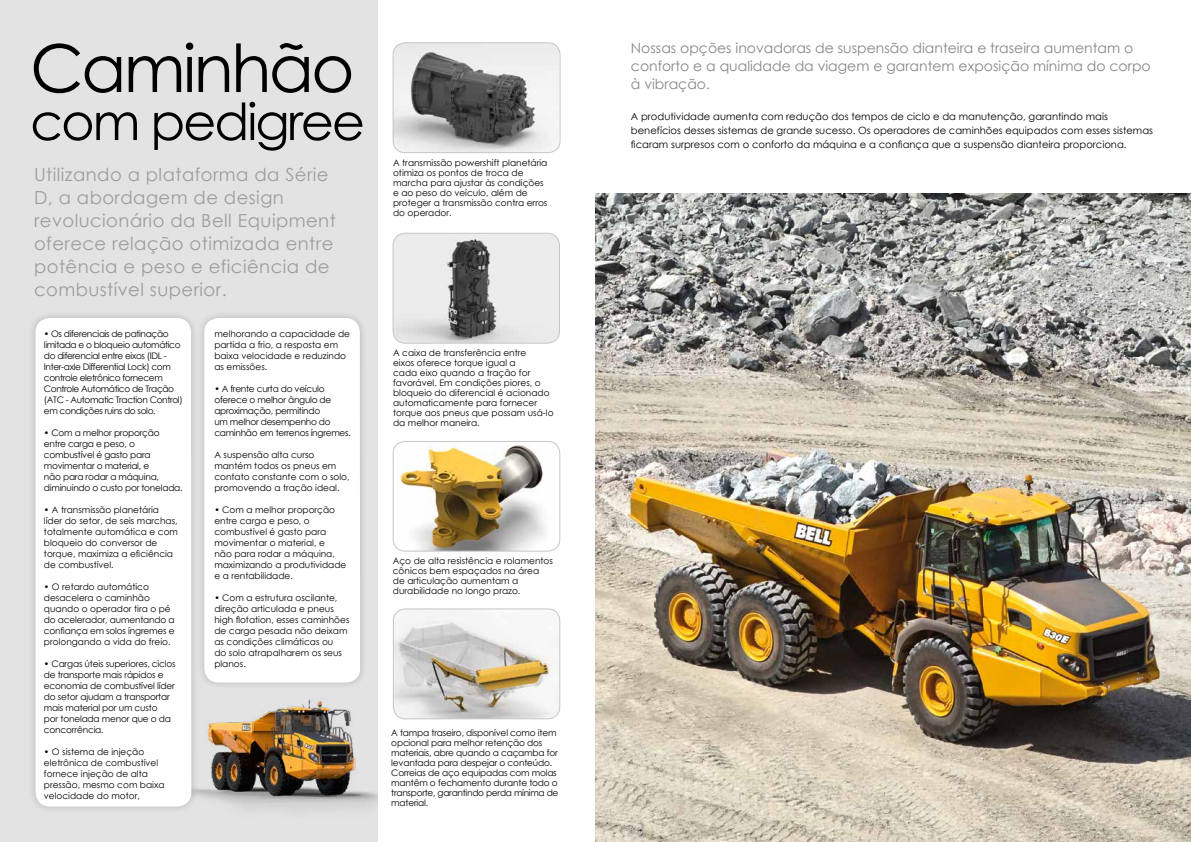
<style>
.page{position:relative;width:1191px;height:842px;background:#fff}
.page>*{position:absolute;margin:0;border:0;box-sizing:border-box;transform-origin:0 0}
.t1{font:66px "Century Gothic";letter-spacing:-.04em;color:#000}
.t2{font:51px "Century Gothic";letter-spacing:-.04em;color:#000}
.t3{font:18px/23px "Century Gothic";letter-spacing:.025em;color:#9d9d9c}
.t4{font:14px/18px "Century Gothic";color:#878787}
.t5{font:10px/14px "Century Gothic";color:#000}
.t6{font:700 9.4px "Gill Sans";color:#c6c6c6}
.t7{font:9px/11px "Century Gothic";color:#000}
.t8{font:9px/10px "Century Gothic";letter-spacing:-.02em;color:#000}
.t9{font:9px/11px "Century Gothic";letter-spacing:-.04em;color:#000}
.t10{font:9px/11px "Century Gothic";letter-spacing:-.025em;color:#000}
.t11{font:9px/11px "Century Gothic";letter-spacing:-.03em;color:#000}
</style>
<div class="page">
<div style="left:0;top:0;width:377px;height:842px;background:#e3e3e3"></div>
<img style="left:393px;top:43px;width:166px;height:110px">
<div style="left:393px;top:43px;width:167px;height:110px;border:1px solid #c6c6c6;border-radius:12px"></div>
<img style="left:595px;top:193px;width:596px;height:649px">
<div style="left:196px;top:310px;width:172px;height:380px;background:#dadada"></div>
<svg style="left:204px;top:318px;width:156px;height:347px;fill:#fff"></svg>
<img style="left:199px;top:665px;width:178px;height:145px">
<div style="left:28px;top:310px;width:171px;height:504px;background:#dbdbdb"></div>
<div style="left:36px;top:318px;width:155px;height:488px;background:#fff"></div>
<img style="left:393px;top:233px;width:166px;height:110px">
<div style="left:393px;top:233px;width:167px;height:110px;border:1px solid #c6c6c6;border-radius:12px"></div>
<img style="left:393px;top:441px;width:167px;height:110px">
<div style="left:393px;top:441px;width:167px;height:110px;border:1px solid #c6c6c6;border-radius:12px"></div>
<img style="left:393px;top:609px;width:167px;height:110px">
<div style="left:393px;top:609px;width:167px;height:110px;border:1px solid #c6c6c6;border-radius:12px"></div>
<h1 class="t1" style="left:30px;top:28px;width:326px">Caminhão</h1>
<h2 class="t2" style="left:30px;top:90px;width:336px">com pedigree</h2>
<h3 class="t3" style="left:34px;top:162px;width:303px">Utilizando a plataforma da Série<br>D, a abordagem de design revolucionário da Bell Equipment oferece relação otimizada entre potência e peso e eficiência de combustível superior.</h3>
<p class="t9" style="left:44px;top:328px;width:140px">• Os diferenciais de patinação limitada e o bloqueio automático do diferencial entre eixos (IDL -<br>Inter-axle Differential Lock) com controle eletrônico fornecem<br>Controle Automático de Tração (ATC - Automatic Traction Control) em condições ruins do solo.</p>
<p class="t10" style="left:44px;top:427px;width:140px">• Com a melhor proporção entre carga e peso, o combustível é gasto para movimentar o material, e<br>não para rodar a máquina, diminuindo o custo por tonelada.</p>
<p class="t7" style="left:44px;top:504px;width:136px">• A transmissão planetária líder do setor, de seis marchas, totalmente automática e com bloqueio do conversor de torque, maximiza a eficiência de combustível.</p>
<p class="t7" style="left:44px;top:581px;width:132px">• O retardo automático desacelera o caminhão quando o operador tira o pé do acelerador, aumentando a confiança em solos íngremes e prolongando a vida do freio.</p>
<p class="t8" style="left:44px;top:658px;width:133px;line-height:11px">• Cargas úteis superiores, ciclos de transporte mais rápidos e economia de combustível líder do setor ajudam a transportar mais material por um custo<br>por tonelada menor que o da concorrência.</p>
<p class="t7" style="left:44px;top:746px;width:122px">• O sistema de injeção eletrônica de combustível fornece injeção de alta pressão, mesmo com baixa velocidade do motor,</p>
<p class="t7" style="left:214px;top:328px;width:137px">melhorando a capacidade de partida a frio, a resposta em baixa velocidade e reduzindo as emissões.</p>
<p class="t11" style="left:214px;top:383px;width:138px">• A frente curta do veículo oferece o melhor ângulo de aproximação, permitindo<br>um melhor desempenho do caminhão em terrenos íngremes.</p>
<p class="t7" style="left:214px;top:449px;width:137px">A suspensão alta curso mantém todos os pneus em contato constante com o solo, promovendo a tração ideal.</p>
<p class="t7" style="left:214px;top:504px;width:133px">• Com a melhor proporção entre carga e peso, o combustível é gasto para movimentar o material, e<br>não para rodar a máquina, maximizando a produtividade e a rentabilidade.</p>
<p class="t7" style="left:214px;top:592px;width:137px">• Com a estrutura oscilante, direção articulada e pneus high flotation, esses caminhões de carga pesada não deixam as condições climáticas ou<br>do solo atrapalharem os seus planos.</p>
<p class="t7" style="left:393px;top:158px;width:156px;line-height:10px">A transmissão powershift planetária otimiza os pontos de troca de marcha para ajustar às condições e ao peso do veículo, além de proteger a transmissão contra erros do operador.</p>
<p class="t7" style="left:393px;top:348px;width:162px;line-height:10px">A caixa de transferência entre<br>eixos oferece torque igual a<br>cada eixo quando a tração for favorável. Em condições piores, o bloqueio do diferencial é acionado automaticamente para fornecer torque aos pneus que possam usá-lo da melhor maneira.</p>
<p class="t7" style="left:393px;top:556px;width:162px;line-height:10px">Aço de alta resistência e rolamentos cônicos bem espaçados na área de articulação aumentam a durabilidade no longo prazo.</p>
<p class="t8" style="left:391px;top:728px;width:169px">A tampa traseiro, disponível como item opcional para melhor retenção dos materiais, abre quando a caçamba for levantada para despejar o conteúdo.<br>Correias de aço equipadas com molas mantêm o fechamento durante todo o transporte, garantindo perda mínima de material.</p>
<h3 class="t4" style="left:631px;top:39px;width:521px">Nossas opções inovadoras de suspensão dianteira e traseira aumentam o conforto e a qualidade da viagem e garantem exposição mínima do corpo à vibração.</h3>
<p class="t5" style="left:631px;top:109px;width:523px">A produtividade aumenta com redução dos tempos de ciclo e da manutenção, garantindo mais benefícios desses sistemas de grande sucesso. Os operadores de caminhões equipados com esses sistemas ficaram surpresos com o conforto da máquina e a confiança que a suspensão dianteira proporciona.</p>
<p class="t6" style="left:1179px;top:784px;width:7px">5</p>
</div>
